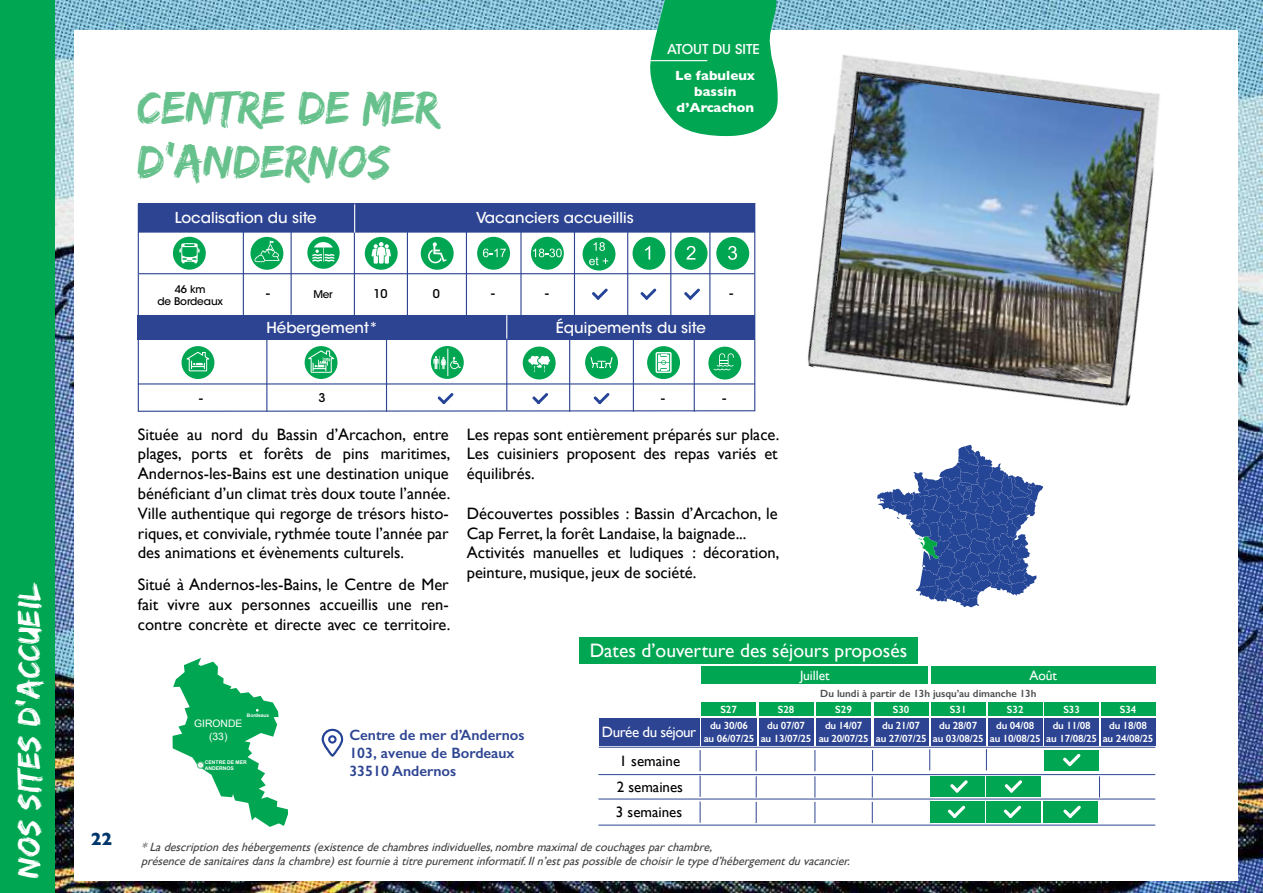
<style>
.page{position:relative;width:1263px;height:893px;background:#fff}
.page>*{position:absolute;margin:0;border:0;box-sizing:border-box;transform-origin:0 0}
.t1{font:48px/54px "Edo SZ";color:#67c18c}
.t2{font:33px "Edo SZ";letter-spacing:.02em;color:#fff}
.t3{font:19.5px "Gill Sans";color:#fff}
.t4{font:700 18px "Gill Sans";color:#00366c}
.t5{font:16.5px/19.8px "Gill Sans";color:#000;text-align:justify}
.t6{font:500 15px "ITC Avant Garde Std";color:#fff}
.t7{font:600 15px/18px "Gill Sans";color:#2d4492}
.t8{font:15px/25.8px "Gill Sans";color:#000}
.t9{font:15px "Gill Sans";letter-spacing:-.03em;color:#fff}
.t10{font:700 13.5px/16.2px "Gill Sans";color:#fff;text-align:center}
.t11{font:500 13.5px "ITC Avant Garde Std";color:#fff}
.t12{font:13.5px "Gill Sans";color:#fff}
.t13{font:500 13.5px "ITC Avant Garde Std";color:#000}
.t14{font:italic 12px/14.4px "Gill Sans";color:#414042}
.t15{font:500 12px "ITC Avant Garde Std";color:#000}
.t16{font:600 10.5px/12.6px "Gill Sans";letter-spacing:-.02em;color:#fff;text-align:center}
.t17{font:600 10.5px "Gill Sans";color:#4d4d4f}
.t18{font:500 10.5px/12.6px "ITC Avant Garde Std";letter-spacing:-.01em;color:#000;text-align:center}
.t19{font:10.35px/12.5px "Arial";color:#fff;text-align:center}
.t20{font:700 5.1px/6.1px "Arial";color:#fff}
.t21{font:700 4.8px "Arial";color:#fff}
</style>
<div class="page">
<img style="left:54px;top:0;width:1209px;height:893px">
<div style="left:0;top:0;width:54px;height:893px;background:#00a651"></div>
<div style="left:74px;top:30px;width:1163px;height:850px;background:#fff"></div>
<svg style="left:646px;top:0;width:93px;height:137px"></svg>
<hr style="left:647px;top:60px;width:60px;height:1px;background:#fff">
<svg style="left:173px;top:658px;width:115px;height:169px"></svg>
<svg style="left:877px;top:473px;width:166px;height:135px"></svg>
<svg style="left:321px;top:728px;width:23px;height:29px"></svg>
<div style="left:328px;top:735px;width:9px;height:9px;border:2px solid #264497;border-radius:50%"></div>
<hr style="left:598px;top:825px;width:557px;height:1px;background:#2d4492">
<div style="left:579px;top:637px;width:338px;height:27px;background:#00a651"></div>
<div style="left:599px;top:718px;width:100px;height:27px;background:#2d4492"></div>
<div style="left:701px;top:718px;width:55px;height:27px;background:#2d4492"></div>
<div style="left:701px;top:667px;width:227px;height:17px;background:#00a651"></div>
<div style="left:701px;top:702px;width:55px;height:14px;background:#00a651"></div>
<div style="left:759px;top:702px;width:54px;height:14px;background:#00a651"></div>
<div style="left:816px;top:702px;width:55px;height:14px;background:#00a651"></div>
<div style="left:874px;top:702px;width:54px;height:14px;background:#00a651"></div>
<div style="left:931px;top:702px;width:54px;height:14px;background:#00a651"></div>
<div style="left:988px;top:702px;width:54px;height:14px;background:#00a651"></div>
<div style="left:1044px;top:702px;width:55px;height:14px;background:#00a651"></div>
<div style="left:1101px;top:702px;width:54px;height:14px;background:#00a651"></div>
<div style="left:931px;top:667px;width:224px;height:17px;background:#00a651"></div>
<div style="left:931px;top:718px;width:54px;height:27px;background:#2d4492"></div>
<div style="left:759px;top:718px;width:54px;height:27px;background:#2d4492"></div>
<div style="left:988px;top:718px;width:54px;height:27px;background:#2d4492"></div>
<div style="left:816px;top:718px;width:55px;height:27px;background:#2d4492"></div>
<div style="left:1044px;top:718px;width:55px;height:27px;background:#2d4492"></div>
<div style="left:1101px;top:718px;width:54px;height:27px;background:#2d4492"></div>
<div style="left:874px;top:718px;width:54px;height:27px;background:#2d4492"></div>
<div style="left:987px;top:776px;width:54px;height:21px;background:#00a651"></div>
<div style="left:986px;top:801px;width:55px;height:22px;background:#00a651"></div>
<div style="left:1043px;top:801px;width:54px;height:22px;background:#00a651"></div>
<div style="left:1044px;top:750px;width:54px;height:21px;background:#00a651"></div>
<div style="left:930px;top:776px;width:54px;height:21px;background:#00a651"></div>
<div style="left:930px;top:802px;width:54px;height:21px;background:#00a651"></div>
<hr style="left:598px;top:774px;width:557px;height:1px;background:#2d4492">
<hr style="left:599px;top:747px;width:556px;height:1px;background:#2d4492">
<hr style="left:598px;top:799px;width:557px;height:1px;background:#2d4492">
<svg style="left:756px;top:750px;width:1px;height:73px"></svg>
<svg style="left:1099px;top:776px;width:1px;height:21px"></svg>
<svg style="left:814px;top:750px;width:1px;height:73px"></svg>
<svg style="left:872px;top:750px;width:1px;height:73px"></svg>
<svg style="left:929px;top:749px;width:1px;height:21px"></svg>
<svg style="left:986px;top:749px;width:1px;height:21px"></svg>
<svg style="left:700px;top:750px;width:1px;height:73px"></svg>
<svg style="left:1063px;top:754px;width:17px;height:12px"></svg>
<svg style="left:1004px;top:806px;width:17px;height:12px"></svg>
<svg style="left:948px;top:806px;width:17px;height:12px"></svg>
<svg style="left:1004px;top:780px;width:18px;height:13px"></svg>
<svg style="left:1063px;top:806px;width:18px;height:12px"></svg>
<svg style="left:950px;top:780px;width:18px;height:13px"></svg>
<svg style="left:137px;top:203px;width:602px;height:209px"></svg>
<img style="left:739px;top:0;width:492px;height:473px">
<img style="left:829px;top:75px;width:312px;height:310px">
<h2 class="t2" style="left:9px;top:878px;width:297px;rotate:-90deg">NOS SITES D’ACCUEIL</h2>
<p class="t4" style="left:91px;top:824px;width:23px">22</p>
<h1 class="t1" style="left:138px;top:79px;width:303px">CENTRE DE MER<br>D’ANDERNOS</h1>
<p class="t6" style="left:175px;top:208px;width:143px">Localisation du site</p>
<p class="t6" style="left:476px;top:208px;width:159px">Vacanciers accueillis</p>
<p class="t11" style="left:667px;top:41px;width:94px">ATOUT DU SITE</p>
<p class="t10" style="left:675px;top:67px;width:82px">Le fabuleux bassin d’Arcachon</p>
<p class="t18" style="left:157px;top:283px;width:67px">46 km<br>de Bordeaux</p>
<p class="t13" style="left:266px;top:285px;width:5px">-</p>
<p class="t18" style="left:313px;top:288px;width:21px">Mer</p>
<p class="t13" style="left:491px;top:285px;width:5px">-</p>
<p class="t15" style="left:373px;top:287px;width:16px">10</p>
<p class="t15" style="left:433px;top:287px;width:9px">0</p>
<p class="t13" style="left:545px;top:285px;width:5px">-</p>
<p class="t13" style="left:729px;top:285px;width:5px">-</p>
<p class="t6" style="left:266px;top:318px;width:113px">Hébergement*</p>
<p class="t6" style="left:556px;top:318px;width:151px">Équipements du site</p>
<p class="t13" style="left:199px;top:389px;width:5px">-</p>
<p class="t15" style="left:319px;top:390px;width:9px">3</p>
<p class="t5" style="left:138px;top:424px;width:314px">Située au nord du Bassin d’Arcachon, entre plages, ports et forêts de pins maritimes, Andernos-les-Bains est une destination unique bénéficiant d’un climat très doux toute l’année.<br>Ville authentique qui regorge de trésors histo&shy;riques, et conviviale, rythmée toute l’année par des animations et évènements culturels.</p>
<p class="t5" style="left:138px;top:574px;width:314px">Situé à Andernos-les-Bains, le Centre de Mer fait vivre aux personnes accueillis une ren&shy;contre concrète et directe avec ce territoire.</p>
<p class="t21" style="left:247px;top:712px;width:24px">Bordeaux</p>
<p class="t13" style="left:661px;top:389px;width:5px">-</p>
<p class="t13" style="left:722px;top:389px;width:5px">-</p>
<p class="t5" style="left:467px;top:424px;width:314px">Les repas sont entièrement préparés sur place.<br>Les cuisiniers proposent des repas variés et équilibrés.</p>
<p class="t5" style="left:467px;top:503px;width:314px;text-align:left">Découvertes possibles : Bassin d’Arcachon, le Cap Ferret, la forêt Landaise, la baignade...<br>Activités manuelles et ludiques : décoration, peinture, musique, jeux de société.</p>
<p class="t3" style="left:590px;top:639px;width:319px">Dates d’ouverture des séjours proposés</p>
<p class="t12" style="left:1029px;top:667px;width:29px">Août</p>
<p class="t12" style="left:800px;top:667px;width:31px">Juillet</p>
<p class="t17" style="left:820px;top:687px;width:218px">Du lundi à partir de 13h jusqu’au dimanche 13h</p>
<p class="t16" style="left:720px;top:703px;width:18px">S27</p>
<p class="t16" style="left:778px;top:703px;width:18px">S28</p>
<p class="t16" style="left:835px;top:703px;width:18px">S29</p>
<p class="t16" style="left:893px;top:703px;width:18px">S30</p>
<p class="t16" style="left:950px;top:703px;width:18px">S31</p>
<p class="t16" style="left:1007px;top:703px;width:18px">S32</p>
<p class="t16" style="left:1063px;top:703px;width:18px">S33</p>
<p class="t16" style="left:1120px;top:703px;width:18px">S34</p>
<p class="t19" style="left:194px;top:717px;width:50px">GIRONDE (33)</p>
<p class="t20" style="left:205px;top:759px;width:44px">CENTRE DE MER<br>ANDERNOS</p>
<p class="t7" style="left:349px;top:726px;width:177px">Centre de mer d’Andernos<br>103, avenue de Bordeaux<br>33510 Andernos</p>
<p class="t16" style="left:704px;top:719px;width:52px">du 30/06 au 06/07/25</p>
<p class="t16" style="left:761px;top:719px;width:52px">du 07/07 au 13/07/25</p>
<p class="t16" style="left:990px;top:719px;width:52px">du 04/08 au 10/08/25</p>
<p class="t16" style="left:819px;top:719px;width:51px">du 14/07 au 20/07/25</p>
<p class="t16" style="left:1046px;top:719px;width:52px">du 11/08 au 17/08/25</p>
<p class="t16" style="left:1103px;top:719px;width:52px">du 18/08 au 24/08/25</p>
<p class="t16" style="left:876px;top:719px;width:52px">du 21/07 au 27/07/25</p>
<p class="t16" style="left:933px;top:719px;width:52px">du 28/07 au 03/08/25</p>
<p class="t9" style="left:602px;top:723px;width:96px">Durée du séjour</p>
<p class="t8" style="left:616px;top:748px;width:69px">1 semaine<br>2 semaines<br>3 semaines</p>
<p class="t14" style="left:141px;top:839px;width:714px">*Ladescriptiondeshébergements(existencedechambresindividuelles,nombremaximaldecouchagesparchambre, présencedesanitairesdanslachambre)estfournieàtitrepurementinformatif.Iln’estpaspossibledechoisirletyped’hébergementduvacancier.</p>
</div>
